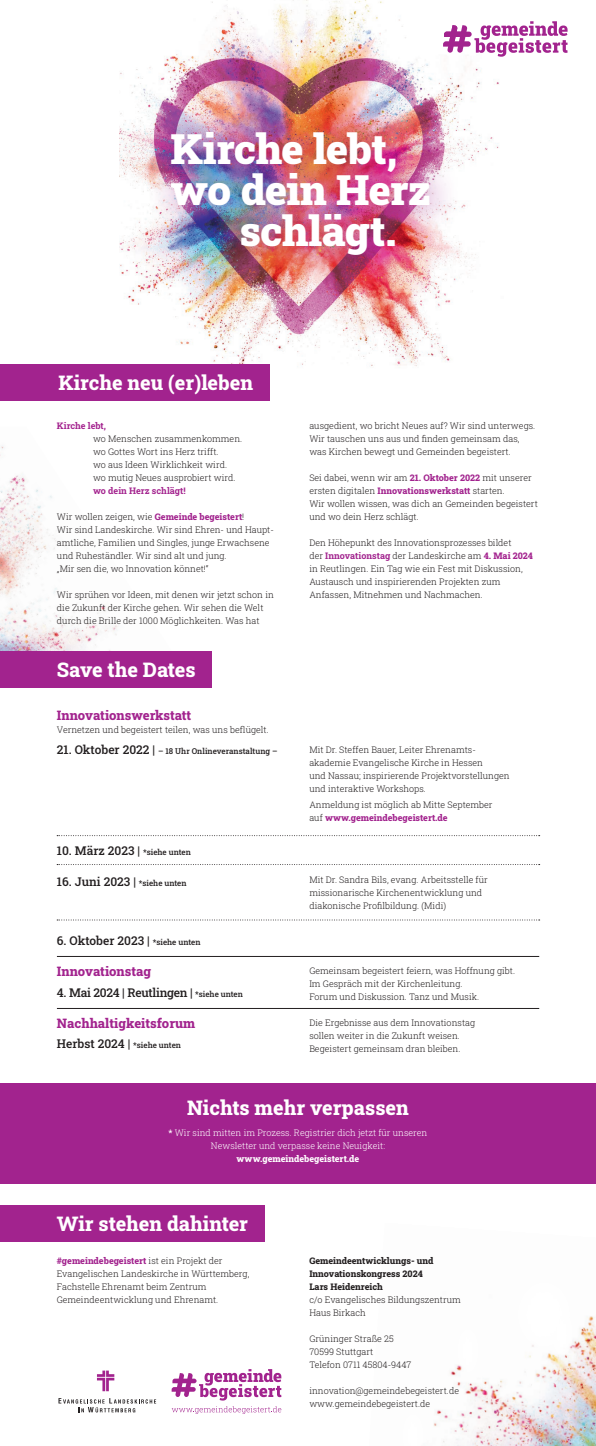
<style>
.page{position:relative;width:596px;height:1446px;background:#fff}
.page>*{position:absolute;margin:0;border:0;box-sizing:border-box;transform-origin:0 0}
.t1{font:900 42.3px "Roboto Slab";letter-spacing:-.02em;color:#fff}
.t2{font:800 20px "Roboto Slab";color:#fff}
.t3{font:800 13px "Roboto Slab";color:#a2238e}
.t4{font:500 12px "Roboto Slab";color:#231f20}
.t5{font:500 12px "Roboto Slab";letter-spacing:-.02em;color:#231f20}
.t6{font:300 9px/13px "Roboto Slab";color:#231f20}
.t7{font:300 9px/13px "Roboto Slab";color:#fff;text-align:center}
.t8{font:800 9px/13px "Roboto Slab";color:#231f20}
.t9{font:700 9px "Roboto Slab";color:#a3228e}
.t10{font:800 9px "Roboto Slab";color:#fff}
.t11{font:500 8px "Roboto Slab";color:#231f20}
.s1{font-weight:800;color:#a2238e}
.s2{font-size:12px}
.s3{font-size:8px}
.s4{font-weight:700;color:#a2238e}
.s5{font-weight:800;color:#a3228e}
.s6{font-weight:500}
</style>
<div class="page">
<img style="left:433px;top:1316px;width:162px;height:130px">
<div style="left:514px;top:1278px;width:57px;height:71px;background:#fff;border-radius:50%"></div>
<div style="left:549px;top:1309px;width:23px;height:48px;background:#fff;border-radius:50%"></div>
<div style="left:456px;top:1326px;width:23px;height:48px;background:#fff;border-radius:50%"></div>
<img style="left:120px;top:0;width:379px;height:366px">
<div style="left:145px;top:106px;width:315px;height:179px;background:#a2238e;opacity:.75"></div>
<img style="left:0;top:446px;width:118px;height:205px">
<svg style="left:443px;top:21px;width:124px;height:36px"></svg>
<div style="left:0;top:364px;width:270px;height:37px;background:#a2238e"></div>
<div style="left:0;top:651px;width:211px;height:37px;background:#a2238e"></div>
<div style="left:0;top:1082px;width:595px;height:101px;background:#a2238e"></div>
<hr style="left:57px;top:956px;width:482px;height:1px;background:#231f20">
<hr style="left:57px;top:1008px;width:482px;height:1px;background:#231f20">
<svg style="left:97px;top:1370px;width:17px;height:21px"></svg>
<svg style="left:58px;top:1398px;width:98px;height:14px"></svg>
<svg style="left:171px;top:1369px;width:110px;height:31px"></svg>
<svg style="left:172px;top:1406px;width:109px;height:8px"></svg>
<div style="left:0;top:1204px;width:265px;height:37px;background:#a2238e"></div>
<svg style="left:57px;top:835px;width:482px;height:1px"></svg>
<svg style="left:57px;top:864px;width:482px;height:1px"></svg>
<svg style="left:57px;top:919px;width:482px;height:1px"></svg>
<h1 class="t1" style="left:170px;top:120px;width:229px">Kirche lebt,</h1>
<h1 class="t1" style="left:170px;top:161px;width:262px">wo dein Herz</h1>
<h1 class="t1" style="left:239px;top:201px;width:158px">schlägt.</h1>
<h2 class="t2" style="left:58px;top:369px;width:196px">Kirche neu (er)leben</h2>
<p class="t9" style="left:57px;top:419px;width:51px">Kirche lebt,</p>
<p class="t6" style="left:93px;top:432px;width:151px">wo Menschen zusammenkommen. wo Gottes Wort ins Herz trifft.<br>wo aus Ideen Wirklichkeit wird.<br>wo mutig Neues ausprobiert wird.</p>
<p class="t9" style="left:93px;top:484px;width:94px">wo dein Herz schlägt!</p>
<p class="t6" style="left:57px;top:510px;width:218px">Wir wollen zeigen, wie <span class="s1">Gemeinde begeistert</span>!<br>Wir sind Landeskirche. Wir sind Ehren- und Haupt&shy;amtliche, Familien und Singles, junge Erwachsene und Ruheständler. Wir sind alt und jung.<br>„Mir sen die, wo Innovation könnet!“</p>
<p class="t6" style="left:57px;top:588px;width:218px">Wir sprühen vor Ideen, mit denen wir jetzt schon in die Zukunft der Kirche gehen. Wir sehen die Welt durch die Brille der 1000 Möglichkeiten. Was hat</p>
<h2 class="t2" style="left:57px;top:656px;width:140px">Save the Dates</h2>
<h3 class="t3" style="left:57px;top:706px;width:136px">Innovationswerkstatt</h3>
<p class="t6" style="left:57px;top:723px;width:213px">Vernetzen und begeistert teilen, was uns beflügelt.</p>
<p class="t11" style="left:57px;top:746px;width:222px"><span class="s2">21. Oktober 2022 |</span> – 18 Uhr Onlineveranstaltung –</p>
<h3 class="t4" style="left:57px;top:842px;width:135px">10. März 2023 | <span class="s3">*siehe unten</span></h3>
<h3 class="t4" style="left:57px;top:873px;width:131px">16. Juni 2023 | <span class="s3">*siehe unten</span></h3>
<h3 class="t4" style="left:57px;top:932px;width:145px">6. Oktober 2023 | <span class="s3">*siehe unten</span></h3>
<h3 class="t3" style="left:57px;top:963px;width:96px">Innovationstag</h3>
<h3 class="t5" style="left:57px;top:984px;width:187px">4. Mai 2024 | Reutlingen | <span class="s3">*siehe unten</span></h3>
<h3 class="t3" style="left:57px;top:1015px;width:140px">Nachhaltigkeitsforum</h3>
<h3 class="t4" style="left:57px;top:1035px;width:125px">Herbst 2024 | <span class="s3">*siehe unten</span></h3>
<p class="t6" style="left:309px;top:418px;width:227px">ausgedient, wo bricht Neues auf? Wir sind unterwegs.<br>Wir tauschen uns aus und finden gemeinsam das, was Kirchen bewegt und Gemeinden begeistert.</p>
<p class="t6" style="left:309px;top:470px;width:230px">Sei dabei, wenn wir am <span class="s1">21. Oktober 2022</span> mit unserer ersten digitalen <span class="s1">Innovationswerkstatt</span> starten.<br>Wir wollen wissen, was dich an Gemeinden begeistert und wo dein Herz schlägt.</p>
<p class="t6" style="left:309px;top:535px;width:225px">Den Höhepunkt des Innovationsprozesses bildet<br>der <span class="s4">Innovationstag</span> der Landeskirche am <span class="s5">4. Mai 2024 </span>in Reutlingen. Ein Tag wie ein Fest mit Diskussion, Austausch und inspirierenden Projekten zum Anfassen, Mitnehmen und Nachmachen.</p>
<p class="t6" style="left:309px;top:743px;width:202px">Mit Dr. Steffen Bauer, Leiter Ehrenamts&shy;akademie Evangelische Kirche in Hessen<br>und Nassau; inspirierende Projektvorstellungen und interaktive Workshops.</p>
<p class="t6" style="left:309px;top:798px;width:185px">Anmeldung ist möglich ab Mitte September auf <span class="s1">www.gemeindebegeistert.de</span></p>
<p class="t6" style="left:309px;top:873px;width:180px">Mit Dr. Sandra Bils, evang. Arbeitsstelle für missionarische Kirchenentwicklung und diakonische Profilbildung. (Midi)</p>
<p class="t6" style="left:309px;top:964px;width:207px">Gemeinsam begeistert feiern, was Hoffnung gibt.<br>Im Gespräch mit der Kirchenleitung.<br>Forum und Diskussion. Tanz und Musik.</p>
<p class="t6" style="left:309px;top:1016px;width:167px">Die Ergebnisse aus dem Innovationstag sollen weiter in die Zukunft weisen.<br>Begeistert gemeinsam dran bleiben.</p>
<h2 class="t2" style="left:187px;top:1094px;width:223px">Nichts mehr verpassen</h2>
<p class="t7" style="left:168px;top:1126px;width:260px"><span class="s6">*</span> Wir sind mitten im Prozess. Registrier dich jetzt für unseren<br>Newsletter und verpasse keine Neuigkeit:</p>
<p class="t10" style="left:236px;top:1153px;width:124px">www.gemeindebegeistert.de</p>
<h2 class="t2" style="left:57px;top:1209px;width:193px">Wir stehen dahinter</h2>
<p class="t6" style="left:57px;top:1254px;width:194px"><span class="s1">#gemeindebegeistert</span> ist ein Projekt der Evangelischen Landeskirche in Württemberg, Fachstelle Ehrenamt beim Zentrum Gemeindeentwicklung und Ehrenamt.</p>
<p class="t8" style="left:309px;top:1253px;width:125px">Gemeindeentwicklungs- und<br>Innovationskongress 2024<br>Lars Heidenreich</p>
<p class="t6" style="left:309px;top:1292px;width:153px">c/o Evangelisches Bildungszentrum<br>Haus Birkach</p>
<p class="t6" style="left:309px;top:1331px;width:103px">Grüninger Straße 25<br>70599 Stuttgart<br>Telefon 0711 45804-9447</p>
<p class="t6" style="left:309px;top:1383px;width:151px">innovation@gemeindebegeistert.de www.gemeindebegeistert.de</p>
</div>
